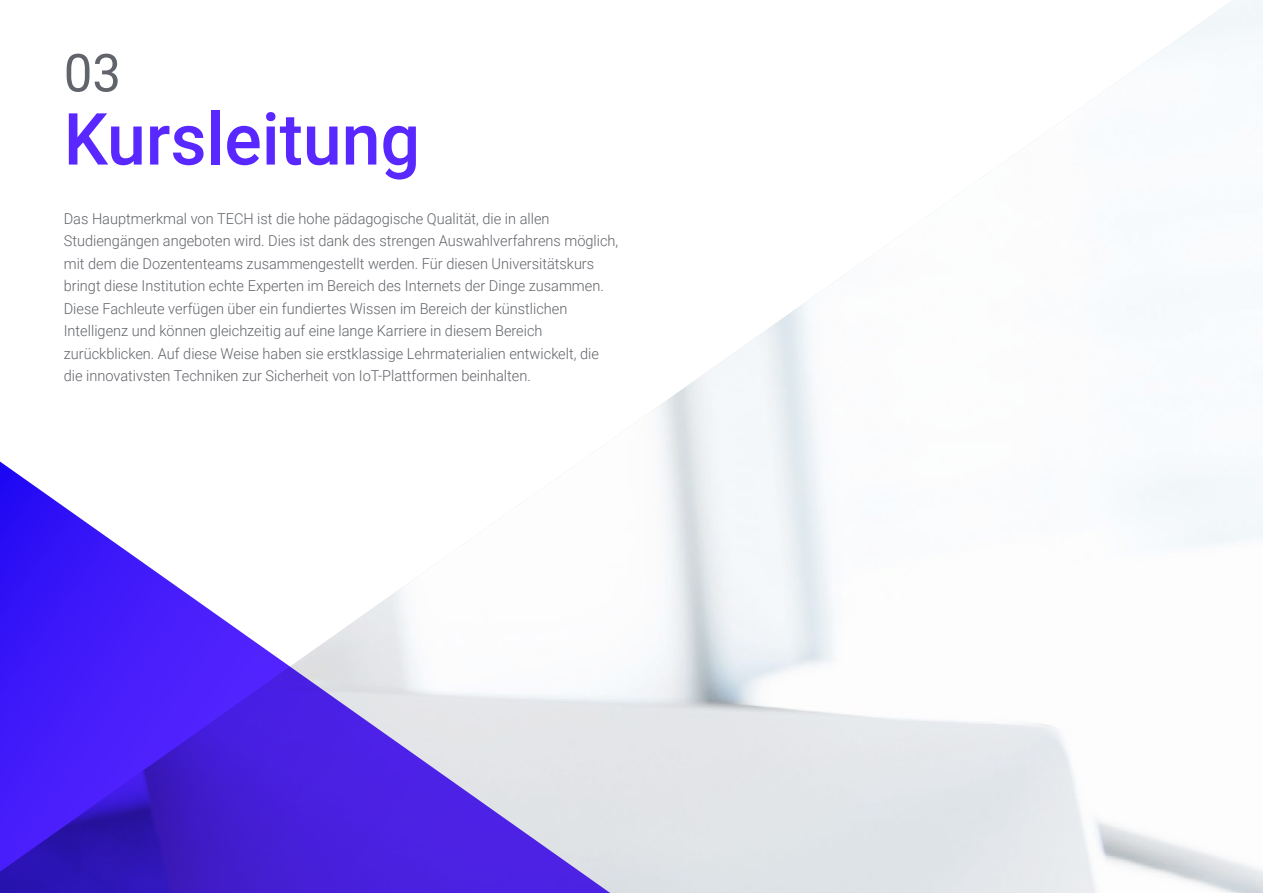
<style>
.page{position:relative;width:1263px;height:893px;background:#fff}
.page>*{position:absolute;margin:0;border:0;box-sizing:border-box;transform-origin:0 0}
.t1{font:500 72px "Roboto";color:#5927ff}
.t2{font:52.5px "Roboto";color:#61646a}
.t3{font:300 15px/22.5px "Roboto";color:#61646a}
</style>
<div class="page">
<svg style="left:0;top:446px;width:640px;height:447px"></svg>
<h2 class="t2" style="left:64px;top:36px;width:59px">03</h2>
<h1 class="t1" style="left:64px;top:89px;width:358px">Kursleitung</h1>
<p class="t3" style="left:64px;top:207px;width:556px">Das Hauptmerkmal von TECH ist die hohe pädagogische Qualität, die in allen Studiengängen angeboten wird. Dies ist dank des strengen Auswahlverfahrens möglich, mit dem die Dozententeams zusammengestellt werden. Für diesen Universitätskurs bringt diese Institution echte Experten im Bereich des Internets der Dinge zusammen.<br>Diese Fachleute verfügen über ein fundiertes Wissen im Bereich der künstlichen Intelligenz und können gleichzeitig auf eine lange Karriere in diesem Bereich zurückblicken. Auf diese Weise haben sie erstklassige Lehrmaterialien entwickelt, die die innovativsten Techniken zur Sicherheit von IoT-Plattformen beinhalten.</p>
</div>
